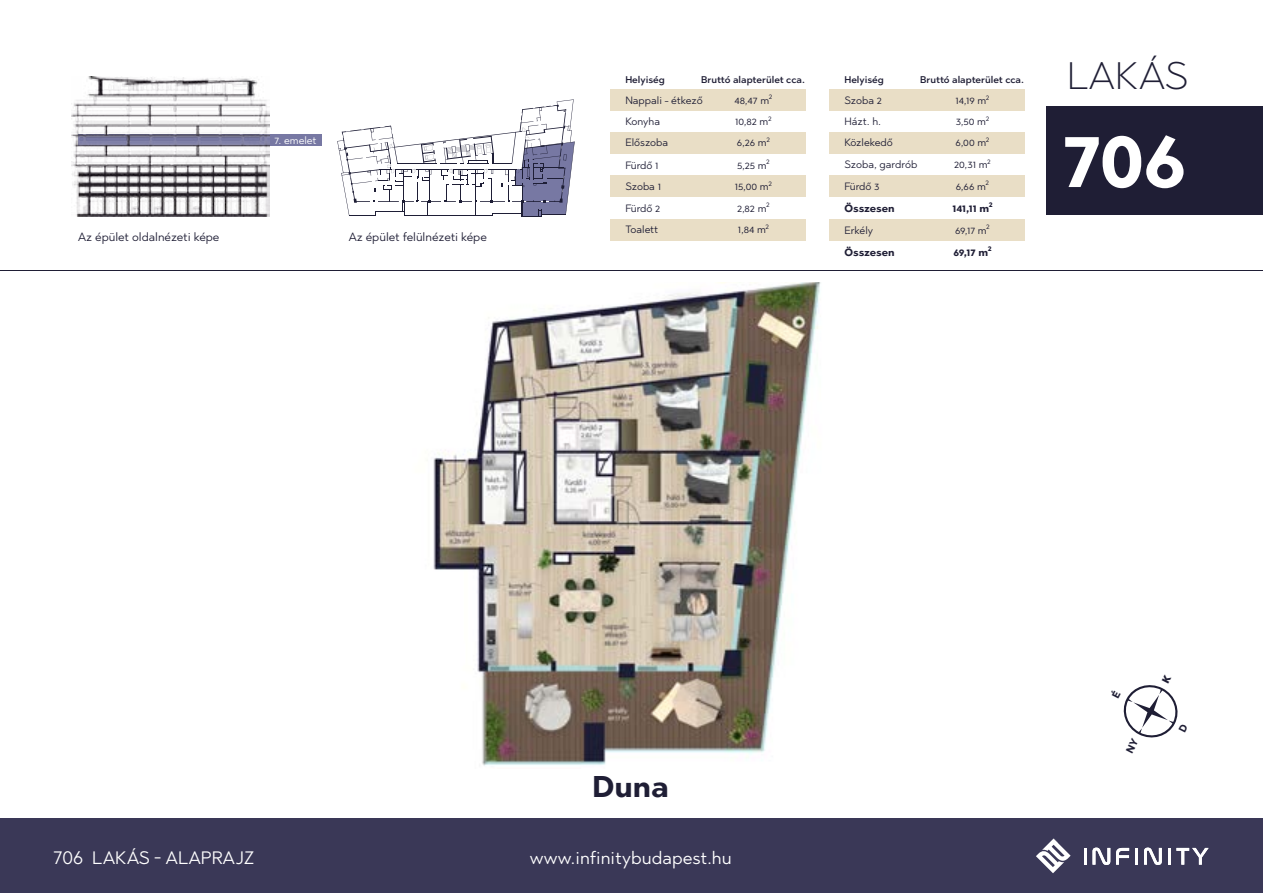
<style>
.page{position:relative;width:1263px;height:893px;background:#fff}
.page>*{position:absolute;margin:0;border:0;box-sizing:border-box;transform-origin:0 0}
.t1{font:700 71.25px "Abrade";color:#fff}
.t2{font:300 38.25px "Abrade";letter-spacing:.02em;color:#1f1e35}
.t3{font:700 30px "Abrade";color:#1f1e35}
.t4{font:18px "Abrade";color:#fff}
.t5{font:12px "Abrade";color:#1f1e35}
.t6{font:10.65px/21.3px "Abrade";color:#1f1e35}
.t7{font:700 10.65px/21.6px "Abrade";color:#1f1e35}
.t8{font:10.65px "Abrade";color:#fff}
.t9{font:500 9.75px "Abrade";color:#1f1e35}
.s1{font-weight:400}
</style>
<div class="page">
<div style="left:0;top:819px;width:1262px;height:74px;background:#3a3857"></div>
<div style="left:1046px;top:106px;width:216px;height:109px;background:#1f1e35"></div>
<div style="left:610px;top:89px;width:196px;height:21px;background:#e9dec6"></div>
<div style="left:829px;top:89px;width:196px;height:21px;background:#e9dec6"></div>
<div style="left:78px;top:134px;width:243px;height:12px;background:#7778a3"></div>
<img style="left:72px;top:76px;width:198px;height:140px">
<hr style="left:0;top:270px;width:1262px;height:1px;background:#1f1e35">
<svg style="left:1036px;top:839px;width:34px;height:34px"></svg>
<hr style="left:1084px;top:848px;width:3px;height:17px;background:#fff">
<svg style="left:1092px;top:848px;width:18px;height:17px"></svg>
<svg style="left:1116px;top:848px;width:13px;height:17px"></svg>
<hr style="left:1134px;top:848px;width:3px;height:17px;background:#fff">
<svg style="left:1144px;top:848px;width:18px;height:17px"></svg>
<hr style="left:1168px;top:848px;width:3px;height:17px;background:#fff">
<svg style="left:1176px;top:848px;width:32px;height:17px"></svg>
<div style="left:610px;top:132px;width:196px;height:21px;background:#e9dec6"></div>
<div style="left:610px;top:175px;width:196px;height:21px;background:#e9dec6"></div>
<div style="left:829px;top:132px;width:196px;height:21px;background:#e9dec6"></div>
<div style="left:829px;top:175px;width:196px;height:21px;background:#e9dec6"></div>
<div style="left:829px;top:219px;width:196px;height:21px;background:#e9dec6"></div>
<div style="left:610px;top:219px;width:196px;height:21px;background:#e9dec6"></div>
<img style="left:433px;top:283px;width:388px;height:483px">
<svg style="left:337px;top:99px;width:238px;height:118px"></svg>
<svg style="left:1123px;top:685px;width:55px;height:53px"></svg>
<p class="t8" style="left:274px;top:133px;width:44px">7. emelet</p>
<p class="t5" style="left:78px;top:228px;width:143px">Az épület oldalnézeti képe</p>
<p class="t5" style="left:349px;top:228px;width:140px">Az épület felülnézeti képe</p>
<p class="t9" style="left:625px;top:73px;width:41px">Helyiség</p>
<p class="t9" style="left:844px;top:73px;width:41px">Helyiség</p>
<p class="t9" style="left:920px;top:73px;width:105px">Bruttó alapterület cca.</p>
<p class="t9" style="left:701px;top:73px;width:105px">Bruttó alapterület cca.</p>
<p class="t6" style="left:734px;top:89px;width:39px">48,47 m<sup>2</sup></p>
<p class="t6" style="left:955px;top:89px;width:35px">14,19 m<sup>2</sup></p>
<p class="t6" style="left:625px;top:89px;width:79px">Nappali - étkező<br>Konyha</p>
<p class="t6" style="left:844px;top:89px;width:39px">Szoba 2</p>
<p class="t6" style="left:956px;top:110px;width:35px">3,50 m<sup>2</sup></p>
<p class="t6" style="left:954px;top:154px;width:38px">20,31 m<sup>2<br></sup>6,66 m<sup>2</sup></p>
<p class="t7" style="left:952px;top:197px;width:42px">141,11 m<sup>2<br></sup><span class="s1">69,17 m</span><sup>2</sup></p>
<p class="t6" style="left:735px;top:111px;width:38px">10,82 m<sup>2</sup></p>
<p class="t6" style="left:844px;top:110px;width:38px">Házt. h.</p>
<p class="t6" style="left:844px;top:154px;width:74px">Szoba, gardrób<br>Fürdő 3</p>
<p class="t7" style="left:844px;top:197px;width:52px">Összesen</p>
<p class="t6" style="left:737px;top:132px;width:34px">6,26 m<sup>2</sup></p>
<p class="t6" style="left:956px;top:132px;width:35px">6,00 m<sup>2</sup></p>
<p class="t6" style="left:625px;top:132px;width:44px">Előszoba</p>
<p class="t6" style="left:625px;top:175px;width:37px">Szoba 1</p>
<p class="t6" style="left:844px;top:132px;width:50px">Közlekedő</p>
<p class="t6" style="left:737px;top:154px;width:34px">5,25 m<sup>2</sup></p>
<p class="t6" style="left:737px;top:197px;width:34px">2,82 m<sup>2</sup></p>
<p class="t6" style="left:625px;top:154px;width:35px">Fürdő 1</p>
<p class="t6" style="left:625px;top:197px;width:36px">Fürdő 2</p>
<p class="t6" style="left:735px;top:176px;width:38px">15,00 m<sup>2</sup></p>
<p class="t6" style="left:738px;top:219px;width:33px">1,84 m<sup>2</sup></p>
<p class="t6" style="left:625px;top:219px;width:34px">Toalett</p>
<p class="t6" style="left:844px;top:219px;width:30px">Erkély</p>
<p class="t7" style="left:844px;top:241px;width:52px">Összesen</p>
<p class="t7" style="left:953px;top:241px;width:40px">69,17 m<sup>2</sup></p>
<h2 class="t2" style="left:1067px;top:50px;width:122px">LAKÁS</h2>
<h1 class="t1" style="left:1063px;top:115px;width:125px">706</h1>
<h3 class="t4" style="left:54px;top:846px;width:202px">706 LAKÁS - ALAPRAJZ</h3>
<h3 class="t3" style="left:593px;top:766px;width:78px">Duna</h3>
<h3 class="t4" style="left:530px;top:846px;width:203px">www.infinitybudapest.hu</h3>
</div>
